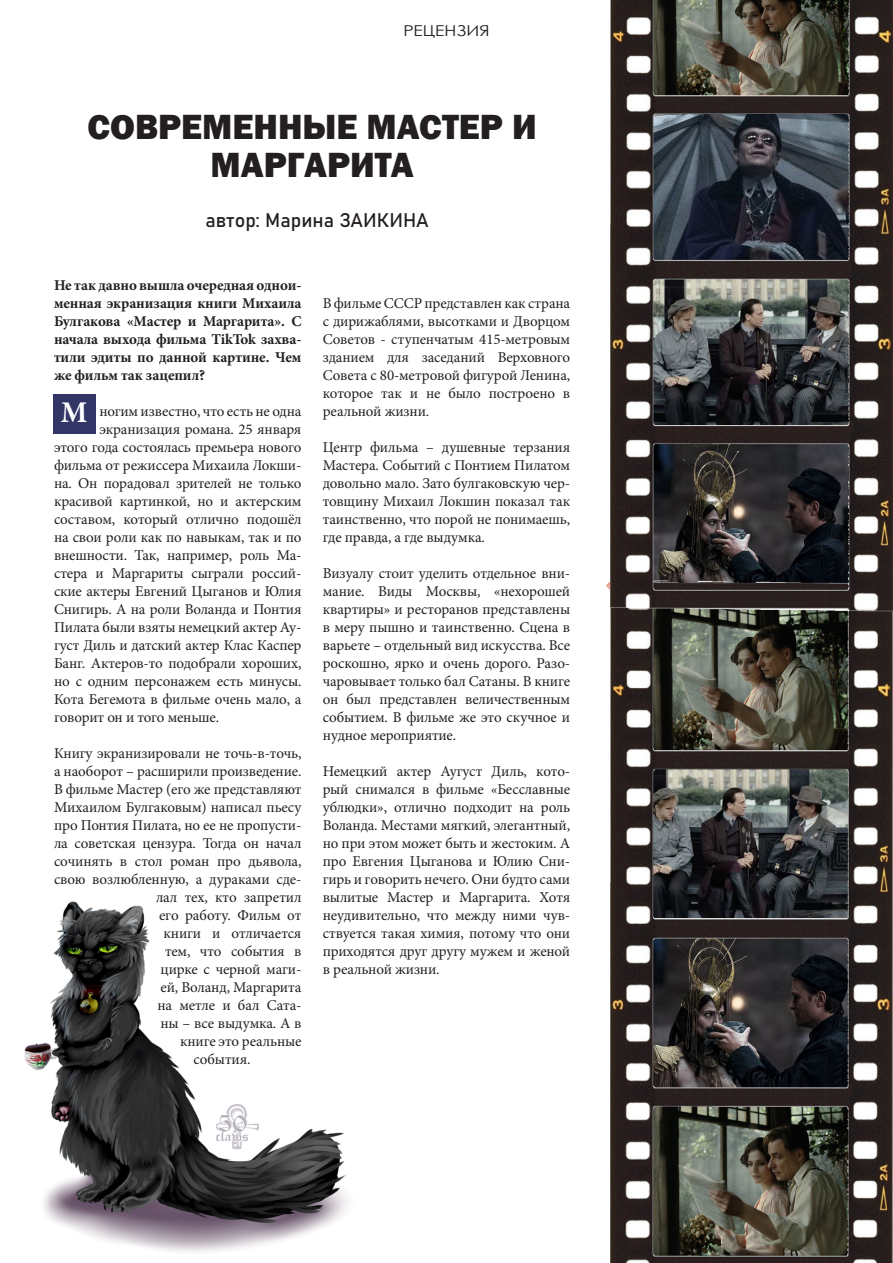
<style>
.page{position:relative;width:893px;height:1263px;background:#fff}
.page>*{position:absolute;margin:0;border:0;box-sizing:border-box;transform-origin:0 0}
.Стиль_абзаца_1{font:800 36px/37.5px "Franklin Gothic";color:#231f20;text-align:center}
.текст_основа{font:700 30px "Minion Pro";color:#fff}
.АВТОР{font:19.5px "Bahnschrift";color:#231f20}
.текст_основа-2{font:15px/18px "Minion Pro";letter-spacing:-.01em;color:#231f20;text-align:justify}
.текст_основа-3{font:700 15px/18px "Minion Pro";letter-spacing:-.01em;color:#231f20;text-align:justify}
.RUBRICA{font:15px "Century Gothic";color:#231f20;scale:1.16 1}
</style>
<div class="page">
<img style="left:610px;top:612px;width:283px;height:651px">
<img style="left:610px;top:0;width:283px;height:612px">
<img style="left:24px;top:901px;width:323px;height:351px">
<div style="left:53px;top:394px;width:42px;height:40px;background:#313666"></div>
<p class="RUBRICA" style="left:403px;top:20px;width:76px">РЕЦЕНЗИЯ</p>
<p class="Стиль_абзаца_1" style="left:87px;top:108px;width:451px">СОВРЕМЕННЫЕ МАСТЕР И<br>МАРГАРИТА</p>
<p class="АВТОР" style="left:205px;top:205px;width:225px">автор: Марина ЗАИКИНА</p>
<p class="текст_основа-3" style="left:54px;top:276px;width:249px">Не так давно вышла очередная однои&shy;менная экранизация книги Михаила Булгакова «Мастер и Маргарита». С начала выхода фильма TikTok захва&shy;тили эдиты по данной картине. Чем же фильм так зацепил?</p>
<p class="текст_основа-2" style="left:99px;top:402px;width:204px">ногим известно, что есть не одна</p>
<p class="текст_основа-2" style="left:99px;top:420px;width:204px">экранизация романа. 25 января</p>
<p class="текст_основа-2" style="left:54px;top:438px;width:249px">этого года состоялась премьера нового</p>
<p class="текст_основа-2" style="left:54px;top:456px;width:249px">фильма от режиссера Михаила Локши-</p>
<p class="текст_основа-2" style="left:54px;top:474px;width:249px">на. Он порадовал зрителей не только</p>
<p class="текст_основа-2" style="left:54px;top:492px;width:249px">красивой картинкой, но и актерским</p>
<p class="текст_основа-2" style="left:54px;top:510px;width:249px">составом, который отлично подошёл</p>
<p class="текст_основа-2" style="left:54px;top:528px;width:249px">на свои роли как по навыкам, так и по</p>
<p class="текст_основа-2" style="left:54px;top:546px;width:249px">внешности. Так, например, роль Ма-</p>
<p class="текст_основа-2" style="left:54px;top:564px;width:249px">стера и Маргариты сыграли россий-</p>
<p class="текст_основа-2" style="left:54px;top:582px;width:249px">ские актеры Евгений Цыганов и Юлия</p>
<p class="текст_основа-2" style="left:54px;top:600px;width:249px">Снигирь. А на роли Воланда и Понтия</p>
<p class="текст_основа-2" style="left:54px;top:618px;width:249px">Пилата были взяты немецкий актер Ау-</p>
<p class="текст_основа-2" style="left:54px;top:636px;width:249px">густ Диль и датский актер Клас Каспер</p>
<p class="текст_основа-2" style="left:54px;top:654px;width:249px">Банг. Актеров-то подобрали хороших,</p>
<p class="текст_основа-2" style="left:54px;top:672px;width:249px">но с одним персонажем есть минусы.</p>
<p class="текст_основа-2" style="left:54px;top:690px;width:249px">Кота Бегемота в фильме очень мало, а</p>
<p class="текст_основа-2" style="left:54px;top:708px;width:167px">говорит он и того меньше.</p>
<p class="текст_основа-2" style="left:54px;top:744px;width:249px">Книгу экранизировали не точь-в-точь,</p>
<p class="текст_основа-2" style="left:54px;top:762px;width:249px">а наоборот – расширили произведение.</p>
<p class="текст_основа-2" style="left:54px;top:780px;width:249px">В фильме Мастер (его же представляют</p>
<p class="текст_основа-2" style="left:54px;top:798px;width:249px">Михаилом Булгаковым) написал пьесу</p>
<p class="текст_основа-2" style="left:54px;top:816px;width:249px">про Понтия Пилата, но ее не пропусти-</p>
<p class="текст_основа-2" style="left:54px;top:834px;width:249px">ла советская цензура. Тогда он начал</p>
<p class="текст_основа-2" style="left:54px;top:852px;width:249px">сочинять в стол роман про дьявола,</p>
<p class="текст_основа-2" style="left:54px;top:870px;width:249px">свою возлюбленную, а дураками сде-</p>
<p class="текст_основа-2" style="left:156px;top:888px;width:147px">лал тех, кто запретил</p>
<p class="текст_основа-2" style="left:159px;top:906px;width:144px">его работу. Фильм от</p>
<p class="текст_основа-2" style="left:164px;top:924px;width:139px">книги и отличается</p>
<p class="текст_основа-2" style="left:165px;top:942px;width:138px">тем, что события в</p>
<p class="текст_основа-2" style="left:160px;top:960px;width:142px">цирке с черной маги-</p>
<p class="текст_основа-2" style="left:160px;top:978px;width:142px">ей, Воланд, Маргарита</p>
<p class="текст_основа-2" style="left:158px;top:996px;width:145px">на метле и бал Сата-</p>
<p class="текст_основа-2" style="left:160px;top:1014px;width:142px">ны – все выдумка. А в</p>
<p class="текст_основа-2" style="left:180px;top:1032px;width:123px">книге это реальные</p>
<p class="текст_основа-2" style="left:194px;top:1050px;width:58px">события.</p>
<p class="текст_основа" style="left:61px;top:391px;width:28px">М</p>
<p class="текст_основа-2" style="left:323px;top:294px;width:249px">В фильме СССР представлен как страна с дирижаблями, высотками и Дворцом Советов - ступенчатым 415-метровым зданием для заседаний Верховного Совета с 80-метровой фигурой Ленина, которое так и не было построено в реальной жизни.</p>
<p class="текст_основа-2" style="left:323px;top:438px;width:249px">Центр фильма – душевные терзания Мастера. Событий с Понтием Пилатом довольно мало. Зато булгаковскую чер&shy;товщину Михаил Локшин показал так таинственно, что порой не понимаешь, где правда, а где выдумка.</p>
<p class="текст_основа-2" style="left:323px;top:564px;width:249px">Визуалу стоит уделить отдельное вни&shy;мание. Виды Москвы, «нехорошей квартиры» и ресторанов представлены в меру пышно и таинственно. Сцена в варьете – отдельный вид искусства. Все роскошно, ярко и очень дорого. Разо&shy;чаровывает только бал Сатаны. В книге он был представлен величественным событием. В фильме же это скучное и нудное мероприятие.</p>
<p class="текст_основа-2" style="left:323px;top:762px;width:249px">Немецкий актер Аугуст Диль, кото&shy;рый снимался в фильме «Бесславные ублюдки», отлично подходит на роль Воланда. Местами мягкий, элегантный, но при этом может быть и жестоким. А про Евгения Цыганова и Юлию Сни&shy;гирь и говорить нечего. Они будто сами вылитые Мастер и Маргарита. Хотя неудивительно, что между ними чув&shy;ствуется такая химия, потому что они приходятся друг другу мужем и женой в реальной жизни.</p>
</div>
